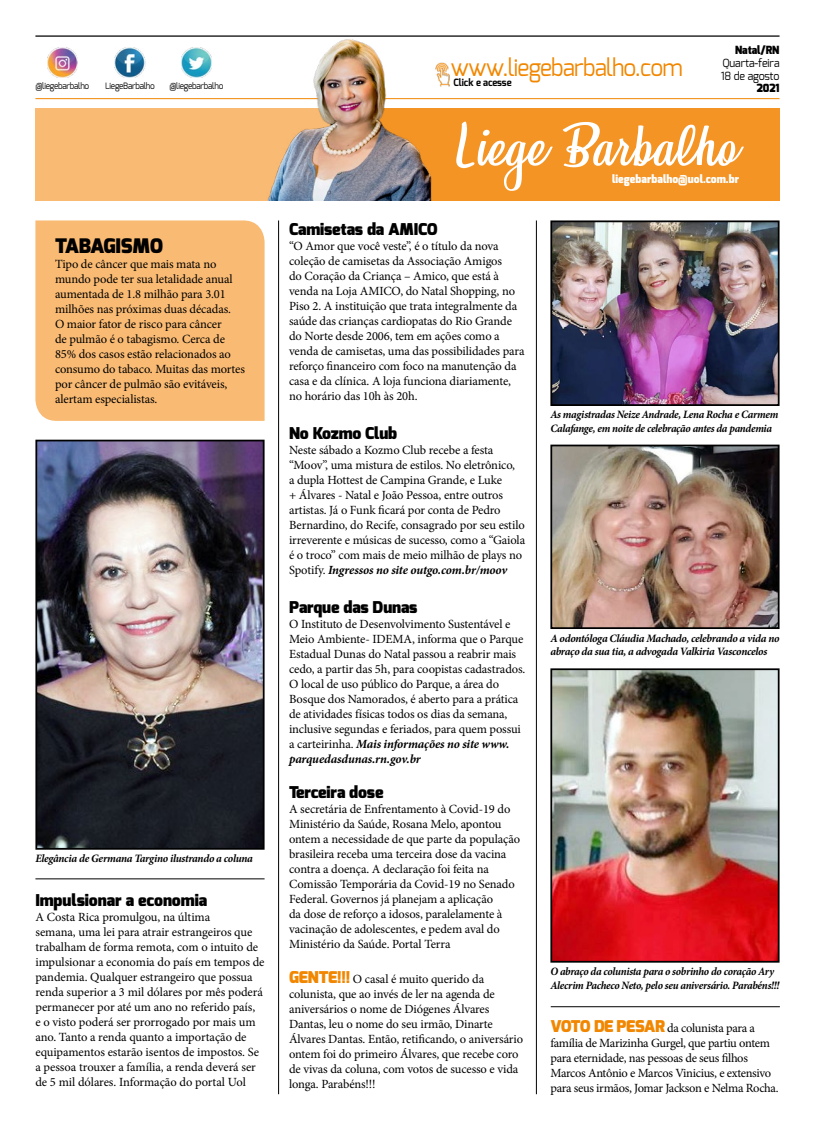
<style>
.page{position:relative;width:815px;height:1124px;background:#fff}
.page>*{position:absolute;margin:0;border:0;box-sizing:border-box;transform-origin:0 0}
.t1{font:51.25px "Honeymoon Personal Use";color:#fff}
.t2{font:23.88px "Exo";letter-spacing:-.03em;color:#f18700;scale:.95 1}
.t3{font:900 20px "Exo";letter-spacing:-.02em;color:#000}
.t4{font:900 16.25px "Exo";letter-spacing:-.01em;color:#000}
.t5{font:12.5px/15px "Minion Pro";letter-spacing:-.01em;color:#000}
.t6{font:italic 700 11.25px/13.5px "Minion Pro";letter-spacing:-.03em;color:#000;scale:.96 1}
.t7{font:italic 700 11.25px/13.5px "Minion Pro";letter-spacing:-.03em;color:#000}
.t8{font:900 11.25px "Exo";color:#fff;scale:.95 1}
.t9{font:11.25px/12.5px "Exo";letter-spacing:-.01em;color:#000;scale:.95 1}
.t10{font:900 11.25px "Exo";letter-spacing:-.01em;color:#000;scale:.95 1}
.t11{font:700 10px "Exo";letter-spacing:-.01em;color:#000;scale:.95 1}
.t12{font:8.75px "Exo";letter-spacing:-.03em;color:#000;scale:.95 1}
.s1{font-weight:700;font-style:italic}
.s2{font-family:"Exo";font-weight:900;font-size:16.25px;color:#f18700}
</style>
<div class="page">
<hr style="left:35px;top:35px;width:745px;height:2px;background:#000">
<hr style="left:35px;top:98px;width:745px;height:1px;background:#f18700">
<img style="left:47px;top:47px;width:31px;height:30px">
<img style="left:114px;top:47px;width:31px;height:30px">
<img style="left:181px;top:47px;width:31px;height:30px">
<div style="left:35px;top:108px;width:745px;height:93px;background:#f9ba73"></div>
<div style="left:331px;top:108px;width:449px;height:93px;background:#f49425"></div>
<img style="left:242px;top:35px;width:235px;height:166px">
<hr style="left:278px;top:220px;width:1px;height:873px;background:#000">
<hr style="left:536px;top:220px;width:1px;height:873px;background:#000">
<hr style="left:551px;top:1006px;width:229px;height:1px;background:#000">
<img style="left:553px;top:223px;width:224px;height:180px">
<div style="left:550px;top:220px;width:230px;height:186px;border:2px solid #000"></div>
<img style="left:553px;top:671px;width:224px;height:288px">
<div style="left:550px;top:668px;width:230px;height:294px;border:2px solid #000"></div>
<img style="left:553px;top:447px;width:224px;height:179px">
<div style="left:550px;top:444px;width:230px;height:185px;border:2px solid #000"></div>
<div style="left:35px;top:220px;width:230px;height:201px;background:#f9ba73"></div>
<hr style="left:35px;top:878px;width:230px;height:1px;background:#000">
<img style="left:38px;top:442px;width:224px;height:404px">
<div style="left:35px;top:439px;width:230px;height:410px;border:2px solid #000"></div>
<img style="left:429px;top:61px;width:27px;height:26px">
<p class="t12" style="left:35px;top:80px;width:58px">@liegebarbalho</p>
<p class="t12" style="left:105px;top:80px;width:54px">LiegeBarbalho</p>
<p class="t12" style="left:169px;top:80px;width:58px">@liegebarbalho</p>
<h3 class="t3" style="left:55px;top:233px;width:110px">TABAGISMO</h3>
<p class="t5" style="left:55px;top:256px;width:191px">Tipo de câncer que mais mata no mundo pode ter sua letalidade anual aumentada de 1.8 milhão para 3.01 milhões nas próximas duas décadas.<br>O maior fator de risco para câncer<br>de pulmão é o tabagismo. Cerca de 85% dos casos estão relacionados ao consumo do tabaco. Muitas das mortes por câncer de pulmão são evitáveis, alertam especialistas.</p>
<p class="t7" style="left:35px;top:851px;width:219px">Elegância de Germana Targino ilustrando a coluna</p>
<h3 class="t4" style="left:35px;top:889px;width:173px">Impulsionar a economia</h3>
<p class="t5" style="left:35px;top:909px;width:231px">A Costa Rica promulgou, na última<br>semana, uma lei para atrair estrangeiros que trabalham de forma remota, com o intuito de impulsionar a economia do país em tempos de pandemia. Qualquer estrangeiro que possua renda superior a 3 mil dólares por mês poderá permanecer por até um ano no referido país,<br>e o visto poderá ser prorrogado por mais um ano. Tanto a renda quanto a importação de equipamentos estarão isentos de impostos. Se a pessoa trouxer a família, a renda deverá ser de 5 mil dólares. Informação do portal Uol</p>
<p class="t10" style="left:735px;top:43px;width:48px">Natal/RN</p>
<p class="t9" style="left:721px;top:57px;width:63px">Quarta-feira<br>18 de agosto</p>
<p class="t10" style="left:757px;top:81px;width:26px">2021</p>
<h2 class="t2" style="left:451px;top:52px;width:246px">www.liegebarbalho.com</h2>
<p class="t11" style="left:454px;top:76px;width:63px">Click e acesse</p>
<h1 class="t1" style="left:458px;top:117px;width:281px">Liege Barbalho</h1>
<p class="t8" style="left:612px;top:171px;width:135px">liegebarbalho@uol.com.br</p>
<h3 class="t4" style="left:289px;top:219px;width:150px">Camisetas da AMICO</h3>
<p class="t5" style="left:289px;top:238px;width:237px">“O Amor que você veste”, é o título da nova coleção de camisetas da Associação Amigos<br>do Coração da Criança – Amico, que está à venda na Loja AMICO, do Natal Shopping, no Piso 2. A instituição que trata integralmente da saúde das crianças cardiopatas do Rio Grande do Norte desde 2006, tem em ações como a venda de camisetas, uma das possibilidades para reforço financeiro com foco na manutenção da casa e da clínica. A loja funciona diariamente, no horário das 10h às 20h.</p>
<h3 class="t4" style="left:289px;top:423px;width:110px">No Kozmo Club</h3>
<p class="t5" style="left:289px;top:442px;width:238px">Neste sábado a Kozmo Club recebe a festa “Moov”, uma mistura de estilos. No eletrônico,<br>a dupla Hottest de Campina Grande, e Luke<br>+ Álvares - Natal e João Pessoa, entre outros artistas. Já o Funk ficará por conta de Pedro Bernardino, do Recife, consagrado por seu estilo irreverente e músicas de sucesso, como a “Gaiola é o troco” com mais de meio milhão de plays no Spotify. <span class="s1">Ingressos no site outgo.com.br/moov</span></p>
<h3 class="t4" style="left:289px;top:597px;width:130px">Parque das Dunas</h3>
<p class="t5" style="left:289px;top:616px;width:238px">O Instituto de Desenvolvimento Sustentável e Meio Ambiente- IDEMA, informa que o Parque Estadual Dunas do Natal passou a reabrir mais cedo, a partir das 5h, para coopistas cadastrados.<br>O local de uso público do Parque, a área do Bosque dos Namorados, é aberto para a prática de atividades físicas todos os dias da semana, inclusive segundas e feriados, para quem possui a carteirinha. <span class="s1">Mais informações no site www. parquedasdunas.rn.gov.br</span></p>
<h3 class="t4" style="left:289px;top:781px;width:96px">Terceira dose</h3>
<p class="t5" style="left:289px;top:801px;width:233px">A secretária de Enfrentamento à Covid-19 do Ministério da Saúde, Rosana Melo, apontou ontem a necessidade de que parte da população brasileira receba uma terceira dose da vacina contra a doença. A declaração foi feita na Comissão Temporária da Covid-19 no Senado Federal. Governos já planejam a aplicação<br>da dose de reforço a idosos, paralelamente à vacinação de adolescentes, e pedem aval do Ministério da Saúde. Portal Terra</p>
<p class="t5" style="left:289px;top:970px;width:236px"><span class="s2">GENTE!!!</span> O casal é muito querido da colunista, que ao invés de ler na agenda de aniversários o nome de Diógenes Álvares Dantas, leu o nome do seu irmão, Dinarte Álvares Dantas. Então, retificando, o aniversário ontem foi do primeiro Álvares, que recebe coro de vivas da coluna, com votos de sucesso e vida longa. Parabéns!!!</p>
<p class="t6" style="left:550px;top:407px;width:239px">As magistradas Neize Andrade, Lena Rocha e Carmem<br>Calafange, em noite de celebração antes da pandemia</p>
<p class="t7" style="left:550px;top:631px;width:231px">A odontóloga Cláudia Machado, celebrando a vida no abraço da sua tia, a advogada Valkiria Vasconcelos</p>
<p class="t6" style="left:550px;top:964px;width:240px">O abraço da colunista para o sobrinho do coração Ary<br>Alecrim Pacheco Neto, pelo seu aniversário. Parabéns!!!</p>
<p class="t5" style="left:550px;top:1019px;width:230px"><span class="s2">VOTO DE PESAR</span> da colunista para a família de Marizinha Gurgel, que partiu ontem para eternidade, nas pessoas de seus filhos Marcos Antônio e Marcos Vinicius, e extensivo para seus irmãos, Jomar Jackson e Nelma Rocha.</p>
</div>
